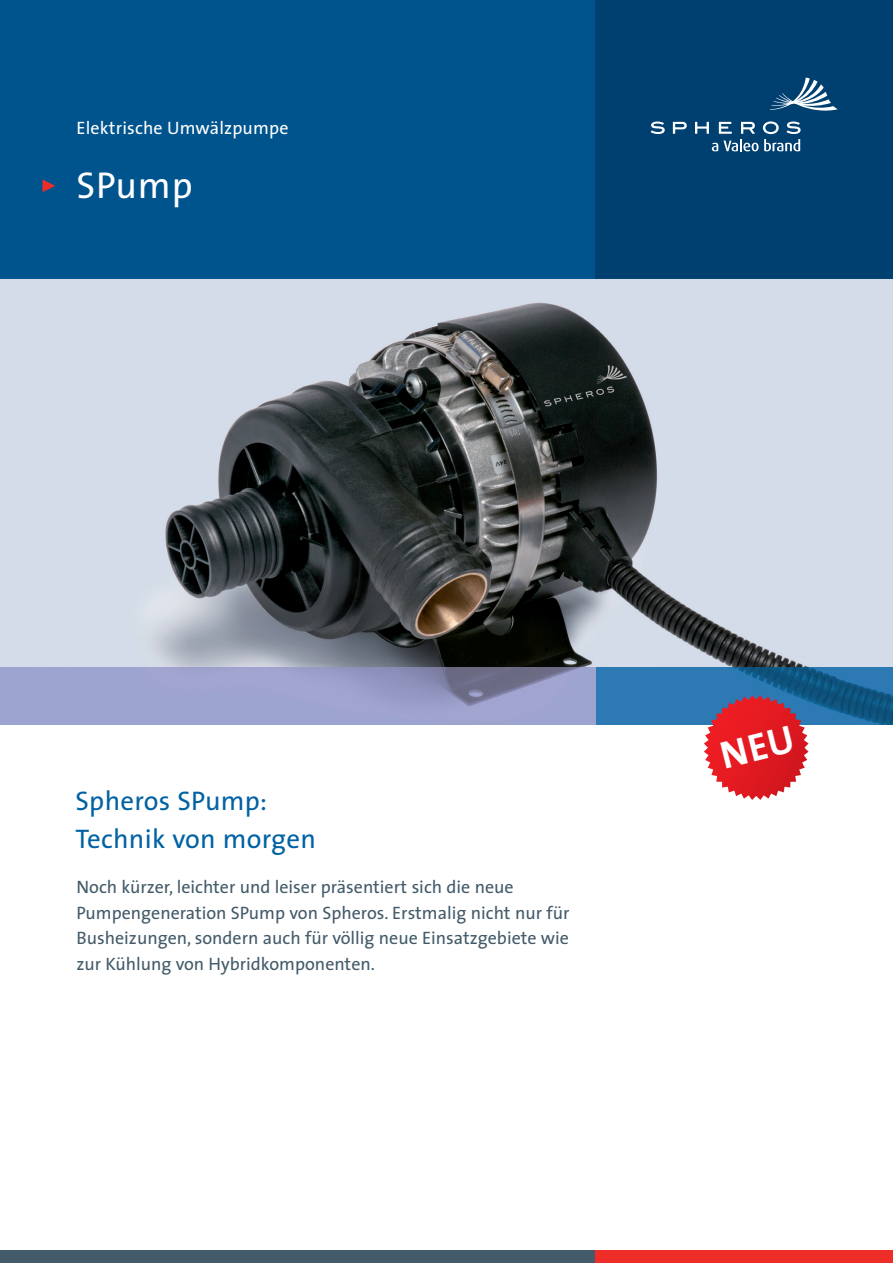
<style>
.page{position:relative;width:893px;height:1263px;background:#fff}
.page>*{position:absolute;margin:0;border:0;box-sizing:border-box;transform-origin:0 0}
.t1{font:37.5px "The Sans";letter-spacing:.02em;color:#fff}
.t2{font:27px/38.2px "The Sans";letter-spacing:.01em;color:#0062a3}
.t3{font:18px/25.5px "The Sans";color:#425a69}
.t4{font:18px "The Sans";letter-spacing:.01em;color:#fff}
</style>
<div class="page">
<div style="left:0;top:0;width:595px;height:281px;background:#00548e"></div>
<div style="left:595px;top:0;width:298px;height:281px;background:#004071"></div>
<div style="left:0;top:1250px;width:595px;height:13px;background:#425a69"></div>
<div style="left:595px;top:1250px;width:298px;height:13px;background:#ee2d28"></div>
<img style="left:0;top:279px;width:893px;height:446px">
<svg style="left:43px;top:179px;width:12px;height:13px"></svg>
<svg style="left:651px;top:122px;width:14px;height:12px"></svg>
<svg style="left:673px;top:122px;width:14px;height:12px"></svg>
<svg style="left:695px;top:121px;width:106px;height:30px"></svg>
<svg style="left:770px;top:78px;width:68px;height:33px"></svg>
<svg style="left:704px;top:695px;width:104px;height:105px;background:#cf4753"></svg>
<p class="t4" style="left:77px;top:113px;width:214px">Elektrische Umwälzpumpe</p>
<h1 class="t1" style="left:77px;top:154px;width:118px">SPump</h1>
<h2 class="t2" style="left:75px;top:781px;width:242px">Spheros SPump:<br>Technik von morgen</h2>
<p class="t3" style="left:77px;top:874px;width:495px">Noch kürzer, leichter und leiser präsentiert sich die neue Pumpengeneration SPump von Spheros. Erstmalig nicht nur für Busheizungen, sondern auch für völlig neue Einsatzgebiete wie zur Kühlung von Hybridkomponenten.</p>
</div>
